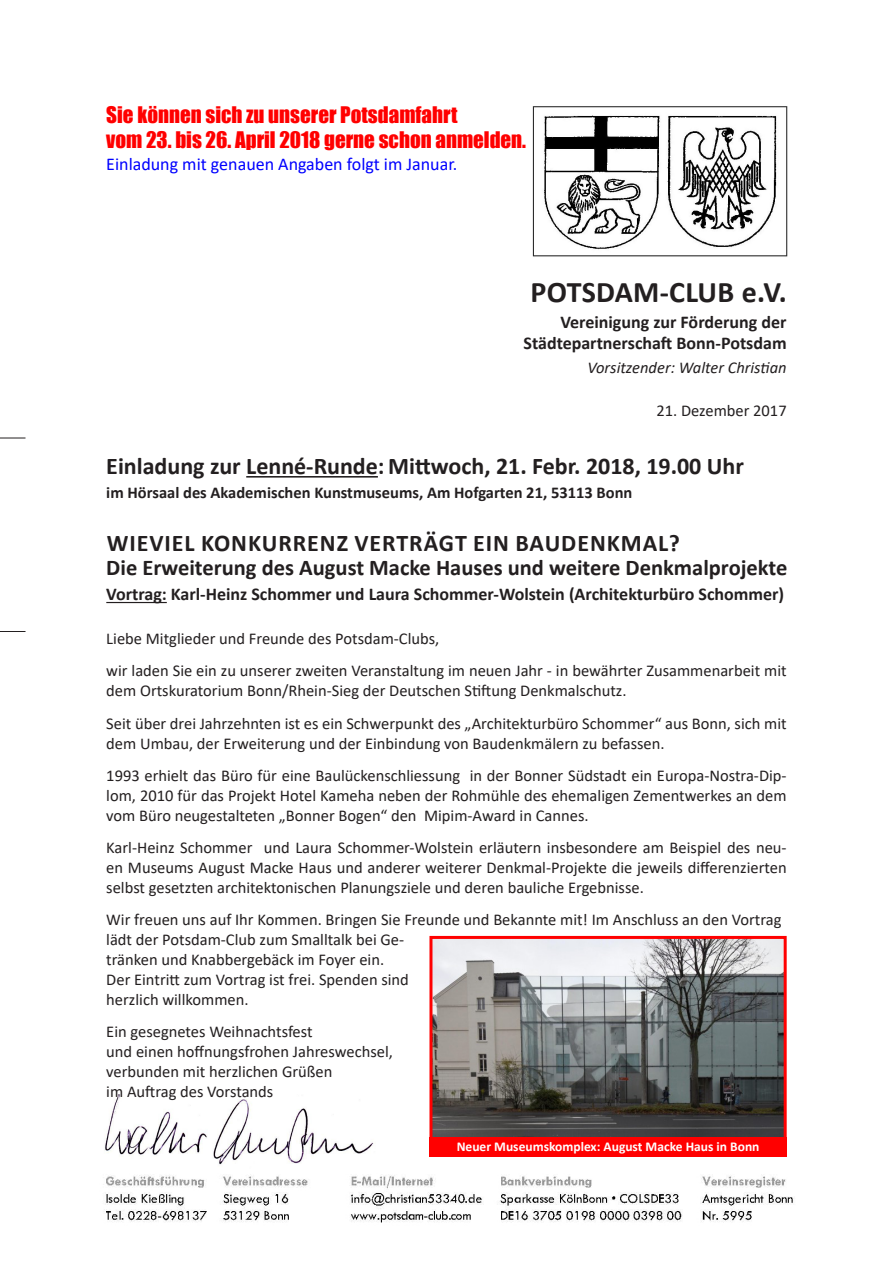
<style>
.page{position:relative;width:893px;height:1263px;background:#fff}
.page>*{position:absolute;margin:0;border:0;box-sizing:border-box;transform-origin:0 0}
.t1{font:700 30px "Calibri";letter-spacing:.01em;color:#231f20}
.t2{font:700 24px "Calibri";color:#231f20}
.t3{font:700 24px "Calibri";letter-spacing:.04em;color:#231f20}
.t4{font:700 22.5px "Calibri";color:#231f20}
.t5{font:21px "Impact";color:#f00}
.t6{font:700 18px/21.6px "Calibri";color:#231f20;text-align:right}
.t7{font:18px "Calibri";color:#00f}
.t8{font:16.5px/19.8px "Calibri";color:#231f20}
.t9{font:700 16.5px "Calibri";color:#231f20}
.t10{font:italic 16.5px "Calibri";color:#231f20}
.t11{font:700 13.5px "Calibri";color:#fff}
</style>
<div class="page">
<img style="left:532px;top:106px;width:256px;height:151px">
<img style="left:105px;top:1175px;width:689px;height:48px">
<img style="left:433px;top:940px;width:350px;height:197px">
<div style="left:429px;top:936px;width:358px;height:221px;border:3px solid #f00"></div>
<img style="left:104px;top:1094px;width:270px;height:71px">
<svg style="left:0;top:438px;width:26px;height:1px"></svg>
<hr style="left:246px;top:476px;width:132px;height:2px;background:#231f20">
<hr style="left:106px;top:602px;width:61px;height:1px;background:#231f20">
<svg style="left:0;top:631px;width:26px;height:1px"></svg>
<div style="left:429px;top:1137px;width:358px;height:20px;background:#f00"></div>
<p class="t5" style="left:106px;top:98px;width:353px">Sie können sich zu unserer Potsdamfahrt</p>
<p class="t5" style="left:106px;top:124px;width:421px">vom 23. bis 26. April 2018 gerne schon anmelden.</p>
<p class="t7" style="left:106px;top:151px;width:353px">Einladung mit genauen Angaben folgt im Januar.</p>
<h1 class="t1" style="left:530px;top:270px;width:258px">POTSDAM-CLUB e.V.</h1>
<p class="t6" style="left:523px;top:310px;width:265px">Vereinigung zur Förderung der<br>Städtepartnerschaft Bonn-Potsdam</p>
<p class="t10" style="left:587px;top:356px;width:201px">Vorsitzender: Walter Christian</p>
<p class="t8" style="left:656px;top:401px;width:132px">21. Dezember 2017</p>
<p class="t2" style="left:106px;top:449px;width:639px">Einladung zur Lenné-Runde: Mittwoch, 21. Febr. 2018, 19.00 Uhr</p>
<p class="t9" style="left:106px;top:481px;width:528px">im Hörsaal des Akademischen Kunstmuseums, Am Hofgarten 21, 53113 Bonn</p>
<p class="t3" style="left:107px;top:526px;width:575px">WIEVIEL KONKURRENZ VERTRÄGT EIN BAUDENKMAL?</p>
<p class="t4" style="left:106px;top:551px;width:683px">Die Erweiterung des August Macke Hauses und weitere Denkmalprojekte</p>
<p class="t6" style="left:106px;top:583px;width:679px">Vortrag: Karl-Heinz Schommer und Laura Schommer-Wolstein (Architekturbüro Schommer)</p>
<p class="t8" style="left:106px;top:628px;width:335px">Liebe Mitglieder und Freunde des Potsdam-Clubs,</p>
<p class="t8" style="left:106px;top:661px;width:682px">wir laden Sie ein zu unserer zweiten Veranstaltung im neuen Jahr - in bewährter Zusammenarbeit mit dem Ortskuratorium Bonn/Rhein-Sieg der Deutschen Stiftung Denkmalschutz.</p>
<p class="t8" style="left:106px;top:713px;width:682px">Seit über drei Jahrzehnten ist es ein Schwerpunkt des „Architekturbüro Schommer“ aus Bonn, sich mit dem Umbau, der Erweiterung und der Einbindung von Baudenkmälern zu befassen.</p>
<p class="t8" style="left:106px;top:765px;width:682px;text-align:justify">1993 erhielt das Büro für eine Baulückenschliessung in der Bonner Südstadt ein Europa-Nostra-Dip&shy;lom, 2010 für das Projekt Hotel Kameha neben der Rohmühle des ehemaligen Zementwerkes an dem vom Büro neugestalteten „Bonner Bogen“ den Mipim-Award in Cannes.</p>
<p class="t8" style="left:106px;top:837px;width:682px;text-align:justify">Karl-Heinz Schommer und Laura Schommer-Wolstein erläutern insbesondere am Beispiel des neu&shy;en Museums August Macke Haus und anderer weiterer Denkmal-Projekte die jeweils differenzierten selbst gesetzten architektonischen Planungsziele und deren bauliche Ergebnisse.</p>
<p class="t8" style="left:106px;top:910px;width:677px">Wir freuen uns auf Ihr Kommen. Bringen Sie Freunde und Bekannte mit! Im Anschluss an den Vortrag lädt der Potsdam-Club zum Smalltalk bei Ge-<br>tränken und Knabbergebäck im Foyer ein.<br>Der Eintritt zum Vortrag ist frei. Spenden sind<br>herzlich willkommen.</p>
<p class="t8" style="left:106px;top:1021px;width:288px">Ein gesegnetes Weihnachtsfest<br>und einen hoffnungsfrohen Jahreswechsel, verbunden mit herzlichen Grüßen<br>im Auftrag des Vorstands</p>
<p class="t11" style="left:457px;top:1137px;width:304px">Neuer Museumskomplex: August Macke Haus in Bonn</p>
</div>
